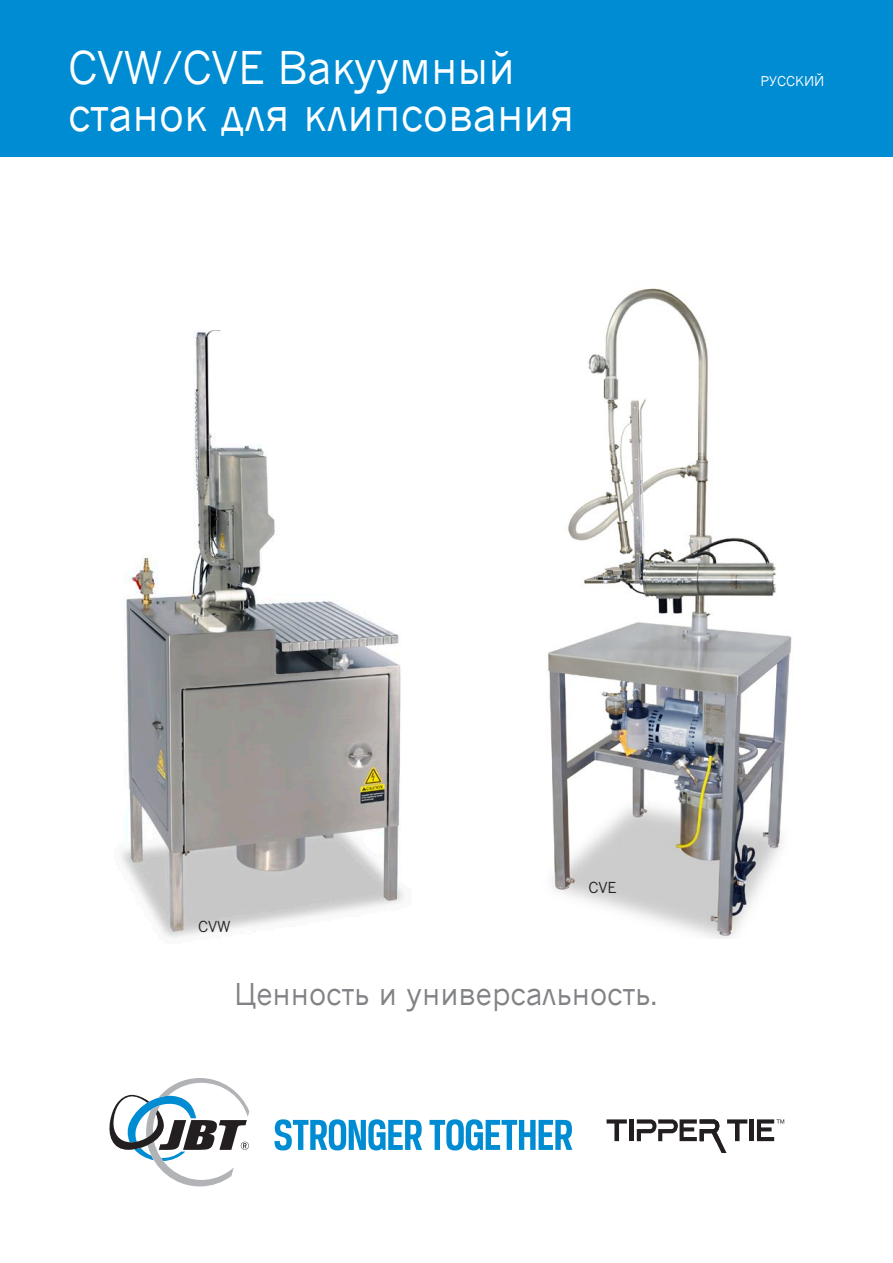
<style>
.page{position:relative;width:893px;height:1263px;background:#fff}
.page>*{position:absolute;margin:0;border:0;box-sizing:border-box;transform-origin:0 0}
.t1{font:45px/46.5px "News Gothic Cyr";color:#fff}
.t2{font:30px "News Gothic Cyr";color:#808285}
.Zwischentitel{font:15px "News Gothic MT Pro";color:#231f20}
.t3{font:13.5px "News Gothic Cyr";color:#fff}
</style>
<div class="page">
<img style="left:547px;top:288px;width:245px;height:651px">
<img style="left:120px;top:331px;width:285px;height:608px">
<div style="left:0;top:0;width:893px;height:157px;background:#008cd2"></div>
<svg style="left:607px;top:1119px;width:20px;height:22px"></svg>
<div style="left:629px;top:1119px;width:5px;height:22px;background:#231f20"></div>
<svg style="left:757px;top:1119px;width:27px;height:22px"></svg>
<hr style="left:750px;top:1119px;width:4px;height:22px;background:#231f20">
<svg style="left:637px;top:1119px;width:110px;height:34px"></svg>
<svg style="left:274px;top:1119px;width:148px;height:31px"></svg>
<svg style="left:429px;top:1119px;width:143px;height:31px"></svg>
<svg style="left:109px;top:1078px;width:140px;height:108px"></svg>
<p class="t1" style="left:68px;top:44px;width:508px">CVW/CVE Вакуумный станок для клипсования</p>
<p class="t3" style="left:760px;top:73px;width:66px">РУССКИЙ</p>
<p class="Zwischentitel" style="left:198px;top:917px;width:34px">CVW</p>
<p class="Zwischentitel" style="left:588px;top:878px;width:30px">CVE</p>
<p class="t2" style="left:234px;top:976px;width:424px">Ценность и универсальность.</p>
</div>
